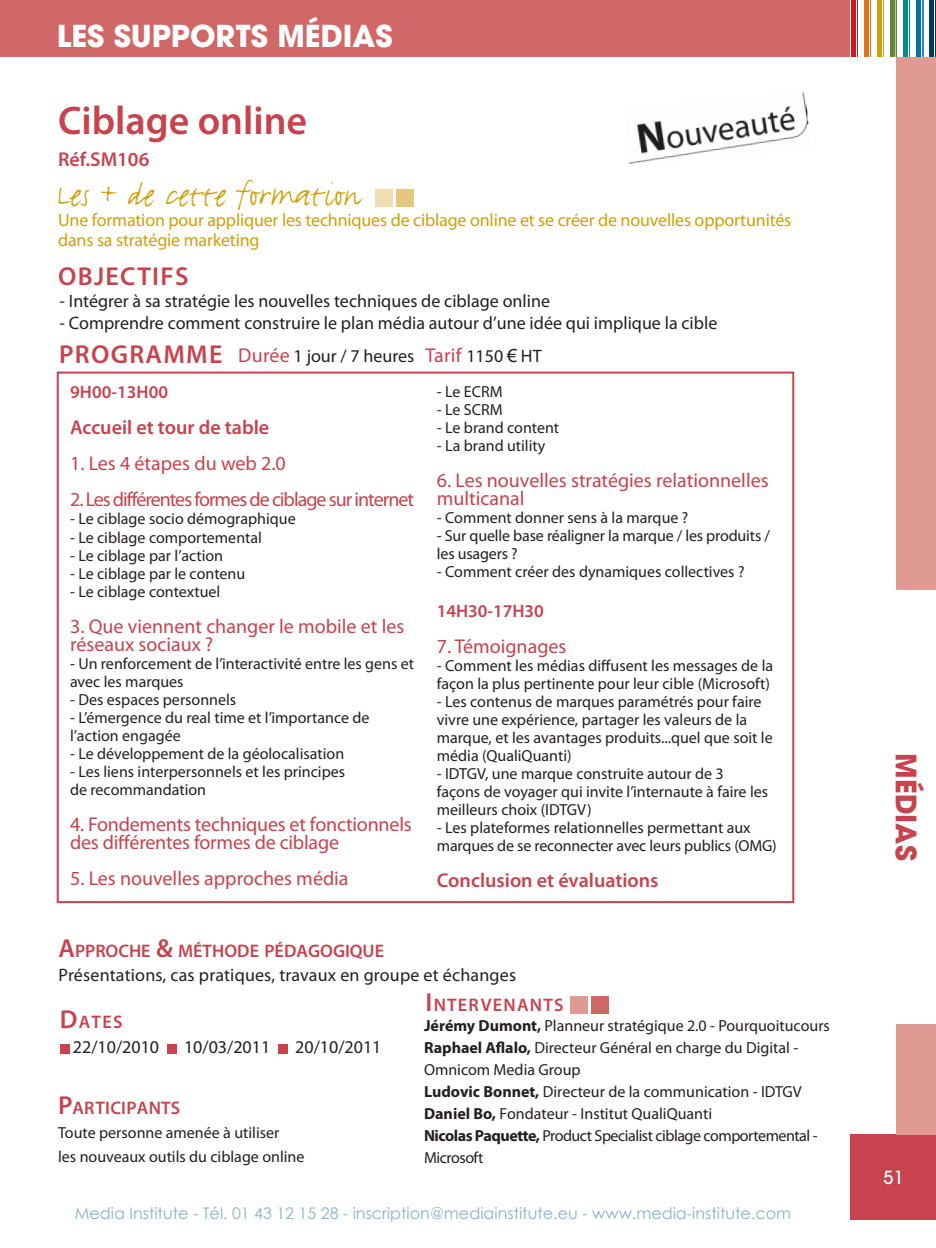
<style>
.page{position:relative;width:936px;height:1248px;background:#fff}
.page>*{position:absolute;margin:0;border:0;box-sizing:border-box;transform-origin:0 0}
.t1{font:600 40px "Myriad Pro";color:#c7434d}
.t2{font:38px "FF Justlefthand";letter-spacing:.01em;color:#d0a00a}
.t3{font:700 30px "Avant Garde";color:#fff}
.t4{font:700 28px "Avant Garde";color:#c7434d}
.t5{font:600 26px "Myriad Pro";letter-spacing:.05em;color:#c7434d}
.t6{font:20px/18px "Myriad Pro";color:#c7434d}
.t7{font:600 20px "Myriad Pro";color:#c7434d}
.t8{font:20px "Myriad Pro";letter-spacing:-.05em;color:#c7434d}
.t9{font:600 18.2px "Myriad Pro";letter-spacing:.015em;color:#c7434d}
.t10{font:600 18.2px "Myriad Pro";letter-spacing:.07em;color:#c7434d}
.t11{font:18px "Myriad Pro";color:#231f20}
.t12{font:18px/20px "Myriad Pro";letter-spacing:-.01em;color:#d0a00a}
.t13{font:600 18px "Myriad Pro";color:#c7434d}
.t14{font:500 18px "Avant Garde";color:#fff}
.t15{font:16px/18px "Myriad Pro";color:#231f20}
.t16{font:16px "Century Gothic";color:#8ab1c9}
.s1{font-weight:600;font-size:26px;color:#c7434d}
.s2{font-size:20px;color:#c7434d}
.s3{font-family:"Arial"}
.s4{font-size:26px}
.s5{font-weight:700}
</style>
<div class="page">
<div style="left:0;top:0;width:852px;height:57px;background:#cf6866"></div>
<div style="left:850px;top:1134px;width:85px;height:85px;background:#c7434d"></div>
<div style="left:896px;top:40px;width:39px;height:669px;background:#de9a93"></div>
<div style="left:896px;top:667px;width:39px;height:467px;background:#de9a93"></div>
<div style="left:895px;top:590px;width:40px;height:433px;background:#fff"></div>
<div style="left:850px;top:0;width:85px;height:57px;background:#fff"></div>
<hr style="left:935px;top:0;width:1px;height:57px;background:#003b5e">
<hr style="left:929px;top:0;width:2px;height:57px;background:#003b5e">
<hr style="left:932px;top:0;width:2px;height:57px;background:#003b5e">
<hr style="left:931px;top:0;width:1px;height:57px;background:#003b5e">
<hr style="left:922px;top:0;width:1px;height:57px;background:#0073ab">
<hr style="left:916px;top:0;width:2px;height:57px;background:#0073ab">
<hr style="left:919px;top:0;width:2px;height:57px;background:#0073ab">
<hr style="left:918px;top:0;width:1px;height:57px;background:#0073ab">
<hr style="left:909px;top:0;width:1px;height:57px;background:#008c8c">
<hr style="left:903px;top:0;width:2px;height:57px;background:#008c8c">
<hr style="left:906px;top:0;width:2px;height:57px;background:#008c8c">
<hr style="left:905px;top:0;width:1px;height:57px;background:#008c8c">
<hr style="left:896px;top:0;width:1px;height:57px;background:#638334">
<hr style="left:890px;top:0;width:2px;height:57px;background:#638334">
<hr style="left:893px;top:0;width:2px;height:57px;background:#638334">
<hr style="left:892px;top:0;width:1px;height:57px;background:#638334">
<hr style="left:883px;top:0;width:1px;height:57px;background:#d0a00a">
<hr style="left:877px;top:0;width:2px;height:57px;background:#d0a00a">
<hr style="left:880px;top:0;width:2px;height:57px;background:#d0a00a">
<hr style="left:879px;top:0;width:1px;height:57px;background:#d0a00a">
<hr style="left:870px;top:0;width:1px;height:57px;background:#de761b">
<hr style="left:864px;top:0;width:2px;height:57px;background:#de761b">
<hr style="left:867px;top:0;width:2px;height:57px;background:#de761b">
<hr style="left:866px;top:0;width:1px;height:57px;background:#de761b">
<hr style="left:857px;top:0;width:1px;height:57px;background:#d7171f">
<hr style="left:851px;top:0;width:2px;height:57px;background:#d7171f">
<hr style="left:854px;top:0;width:2px;height:57px;background:#d7171f">
<hr style="left:853px;top:0;width:1px;height:57px;background:#d7171f">
<img style="left:628px;top:92px;width:181px;height:72px">
<div style="left:375px;top:189px;width:17px;height:17px;background:#f0deb2"></div>
<div style="left:396px;top:189px;width:17px;height:17px;background:#e7c780"></div>
<div style="left:60px;top:1043px;width:9px;height:10px;background:#c7434d"></div>
<div style="left:167px;top:1043px;width:9px;height:10px;background:#c7434d"></div>
<div style="left:278px;top:1043px;width:9px;height:10px;background:#c7434d"></div>
<div style="left:570px;top:996px;width:17px;height:17px;background:#de9a93"></div>
<div style="left:591px;top:996px;width:17px;height:17px;background:#cf6866"></div>
<h3 class="t3" style="left:57px;top:16px;width:337px">LES SUPPORTS MÉDIAS</h3>
<h1 class="t1" style="left:58px;top:95px;width:250px">Ciblage online</h1>
<p class="t7" style="left:58px;top:146px;width:93px">Réf.SM106</p>
<h2 class="t2" style="left:57px;top:171px;width:304px">Les + de cette formation</h2>
<p class="t12" style="left:58px;top:210px;width:734px">Une formation pour appliquer les techniques de ciblage online et se créer de nouvelles opportunités dans sa stratégie marketing</p>
<h3 class="t5" style="left:58px;top:259px;width:129px">OBJECTIFs</h3>
<p class="t11" style="left:60px;top:290px;width:492px">- Intégrer à sa stratégie les nouvelles techniques de ciblage online</p>
<p class="t11" style="left:60px;top:312px;width:659px">- Comprendre comment construire le plan média autour d’une idée qui implique la cible</p>
<p class="t11" style="left:59px;top:345px;width:484px"><span class="s1">PROGRAMME</span> <span class="s2">Durée</span> 1 jour / 7 heures <span class="s2">Tarif</span> 1150 <span class="s3">€</span> HT</p>
<p class="t13" style="left:70px;top:381px;width:100px">9h00-13h00</p>
<p class="t7" style="left:70px;top:415px;width:201px">Accueil et tour de table</p>
<p class="t6" style="left:70px;top:454px;width:217px">1. Les 4 étapes du web 2.0</p>
<p class="t8" style="left:70px;top:487px;width:345px">2. Les différentes formes de ciblage sur internet</p>
<p class="t15" style="left:70px;top:510px;width:227px">- Le ciblage socio démographique</p>
<p class="t15" style="left:70px;top:528px;width:193px">- Le ciblage comportemental</p>
<p class="t15" style="left:70px;top:546px;width:155px">- Le ciblage par l’action</p>
<p class="t15" style="left:70px;top:564px;width:177px">- Le ciblage par le contenu</p>
<p class="t15" style="left:70px;top:582px;width:152px">- Le ciblage contextuel</p>
<p class="t6" style="left:70px;top:616px;width:336px">3. Que viennent changer le mobile et les réseaux sociaux ?</p>
<p class="t15" style="left:70px;top:654px;width:345px">- Un renforcement de l’interactivité entre les gens et avec les marques</p>
<p class="t15" style="left:70px;top:690px;width:168px">- Des espaces personnels</p>
<p class="t15" style="left:70px;top:708px;width:301px">- L’émergence du real time et l’importance de l’action engagée</p>
<p class="t15" style="left:70px;top:744px;width:275px">- Le développement de la géolocalisation</p>
<p class="t15" style="left:70px;top:762px;width:276px">- Les liens interpersonnels et les principes de recommandation</p>
<p class="t6" style="left:70px;top:814px;width:343px">4. Fondements techniques et fonctionnels des différentes formes de ciblage</p>
<p class="t6" style="left:70px;top:868px;width:280px">5. Les nouvelles approches média</p>
<p class="t15" style="left:437px;top:382px;width:67px">- Le ECRM</p>
<p class="t15" style="left:437px;top:400px;width:67px">- Le SCRM</p>
<p class="t15" style="left:437px;top:418px;width:124px">- Le brand content</p>
<p class="t15" style="left:437px;top:436px;width:110px">- La brand utility</p>
<p class="t6" style="left:437px;top:471px;width:333px">6. Les nouvelles stratégies relationnelles multicanal</p>
<p class="t15" style="left:437px;top:508px;width:253px">- Comment donner sens à la marque ?</p>
<p class="t15" style="left:437px;top:526px;width:334px">- Sur quelle base réaligner la marque / les produits / les usagers ?</p>
<p class="t15" style="left:437px;top:562px;width:309px">- Comment créer des dynamiques collectives ?</p>
<p class="t13" style="left:437px;top:599px;width:109px">14H30-17H30</p>
<p class="t6" style="left:437px;top:637px;width:131px">7. Témoignages</p>
<p class="t15" style="left:437px;top:656px;width:338px">- Comment les médias diffusent les messages de la façon la plus pertinente pour leur cible (Microsoft)</p>
<p class="t15" style="left:437px;top:692px;width:337px">- Les contenus de marques paramétrés pour faire vivre une expérience, partager les valeurs de la marque, et les avantages produits...quel que soit le média (QualiQuanti)</p>
<p class="t15" style="left:437px;top:764px;width:333px">- IDTGV, une marque construite autour de 3 façons de voyager qui invite l’internaute à faire les meilleurs choix (IDTGV)</p>
<p class="t15" style="left:437px;top:818px;width:341px">- Les plateformes relationnelles permettant aux marques de se reconnecter avec leurs publics (OMG)</p>
<p class="t7" style="left:437px;top:867px;width:223px">Conclusion et évaluations</p>
<p class="t9" style="left:59px;top:939px;width:327px"><span class="s4">A</span>PPROCHE <span class="s4">&amp;</span> MÉTHODE PÉDAGOGIQUE</p>
<p class="t11" style="left:59px;top:964px;width:459px">Présentations, cas pratiques, travaux en groupe et échanges</p>
<p class="t15" style="left:424px;top:1013px;width:407px;line-height:22px"><span class="s5">Jérémy Dumont,</span> Planneur stratégique 2.0 - Pourquoitucours <span class="s5">Raphael Aflalo,</span> Directeur Général en charge du Digital - Omnicom Media Group<br><span class="s5">Ludovic Bonnet,</span> Directeur de la communication - IDTGV <span class="s5">Daniel Bo,</span> fondateur - Institut QualiQuanti<br><span class="s5">Nicolas Paquette,</span> Product Specialist ciblage comportemental - Microsoft</p>
<p class="t10" style="left:425px;top:993px;width:140px"><span class="s4">I</span> NTERVENANTS</p>
<p class="t9" style="left:60px;top:1010px;width:64px"><span class="s4">D</span>ATES</p>
<p class="t11" style="left:73px;top:1036px;width:88px">22/10/2010</p>
<p class="t11" style="left:184px;top:1036px;width:88px">10/03/2011</p>
<p class="t11" style="left:295px;top:1036px;width:88px">20/10/2011</p>
<p class="t9" style="left:58px;top:1096px;width:124px"><span class="s4">P</span>ARTICIPANTS</p>
<p class="t15" style="left:58px;top:1120px;width:248px;line-height:24px">Toute personne amenée à utiliser<br>les nouveaux outils du ciblage online</p>
<p class="t16" style="left:75px;top:1202px;width:718px">Media Institute - Tél. 01 43 12 15 28 - inscription@mediainstitute.eu - www.media-institute.com</p>
<h3 class="t4" style="left:924px;top:753px;width:109px;rotate:90deg">MÉDIAS</h3>
<p class="t14" style="left:883px;top:1166px;width:21px">51</p>
</div>
